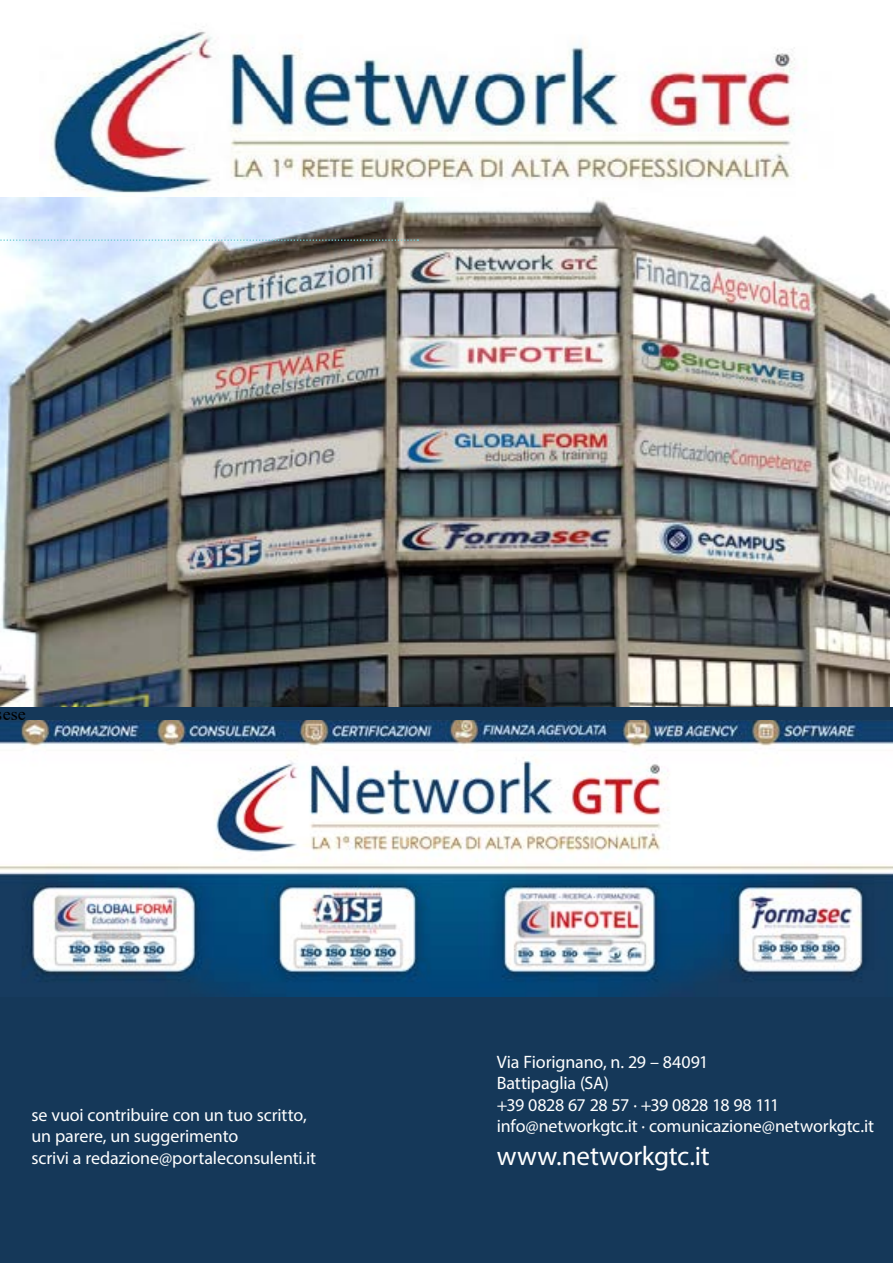
<style>
.page{position:relative;width:893px;height:1263px;background:#fff}
.page>*{position:absolute;margin:0;border:0;box-sizing:border-box;transform-origin:0 0}
.t1{font:27px "Myriad Pro";letter-spacing:-.01em;color:#fff}
.t2{font:18px/21.6px "Myriad Pro";letter-spacing:-.01em;color:#fff}
.t3{font:18px "Times New Roman";color:#000}
</style>
<div class="page">
<img style="left:39px;top:31px;width:767px;height:167px">
<img style="left:0;top:198px;width:890px;height:509px">
<div style="left:0;top:707px;width:893px;height:556px;background:#153859"></div>
<img style="left:0;top:720px;width:893px;height:277px">
<svg style="left:0;top:239px;width:418px;height:2px"></svg>
<p class="t3" style="left:3px;top:701px;width:24px">ese</p>
<p class="t2" style="left:32px;top:1104px;width:286px">se vuoi contribuire con un tuo scritto, un parere, un suggerimento<br>scrivi a redazione@portaleconsulenti.it</p>
<p class="t2" style="left:497px;top:1050px;width:379px">Via Fiorignano, n. 29 – 84091<br>Battipaglia (SA)<br>+39 0828 67 28 57 · +39 0828 18 98 111 info@networkgtc.it · comunicazione@networkgtc.it</p>
<h1 class="t1" style="left:497px;top:1139px;width:215px">www.networkgtc.it</h1>
<p class="t2" style="left:475px;top:1147px;width:114px">Battipaglia (SA)</p>
</div>
